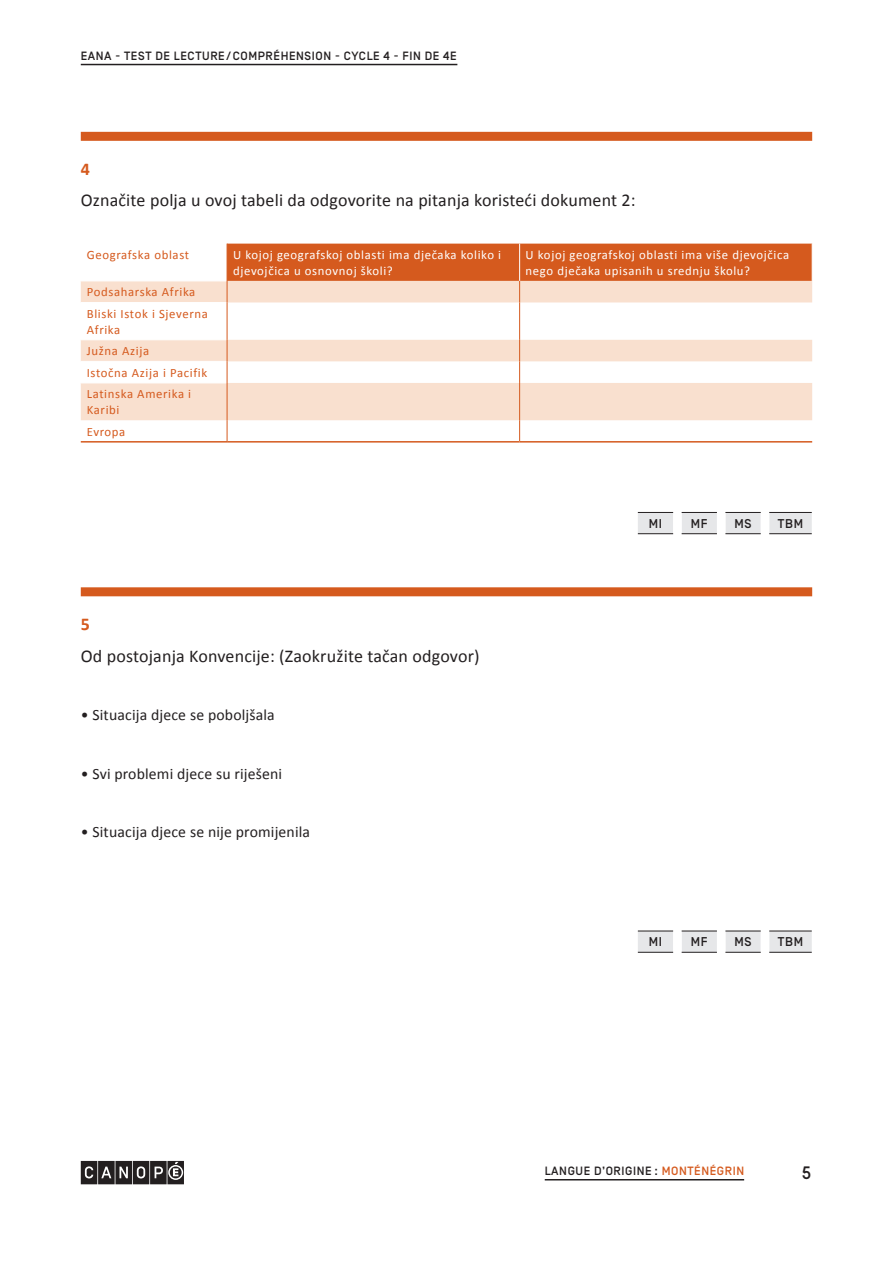
<style>
.page{position:relative;width:893px;height:1263px;background:#fff}
.page>*{position:absolute;margin:0;border:0;box-sizing:border-box;transform-origin:0 0}
.t1{font:18px "Calibri";letter-spacing:.01em;color:#231f20}
.t2{font:700 18px "Calibri";color:#d55a1e}
.t3{font:500 18px "Simplon BP Mono";color:#231f20}
.t4{font:15.75px "Calibri";letter-spacing:.01em;color:#231f20}
.t5{font:12.75px/15.8px "Calibri";letter-spacing:.05em;color:#fff}
.t6{font:12.75px/21.6px "Calibri";letter-spacing:.05em;color:#d55a1e}
.t7{font:500 12.75px "Simplon BP";letter-spacing:.05em;color:#231f20}
.t8{font:500 12px "Simplon BP";letter-spacing:.05em;color:#231f20}
.s1{color:#d55a1e}
</style>
<div class="page">
<hr style="left:81px;top:64px;width:376px;height:1px;background:#231f20">
<svg style="left:81px;top:1161px;width:103px;height:23px;background:#4b4849"></svg>
<hr style="left:545px;top:1179px;width:199px;height:1px;background:#231f20">
<div style="left:81px;top:132px;width:731px;height:9px;background:#d55a1e"></div>
<div style="left:81px;top:587px;width:731px;height:9px;background:#d55a1e"></div>
<svg style="left:81px;top:244px;width:731px;height:197px"></svg>
<svg style="left:81px;top:282px;width:731px;height:138px;fill:#f9e0cf"></svg>
<hr style="left:81px;top:441px;width:146px;height:2px;background:#d55a1e">
<hr style="left:227px;top:441px;width:293px;height:2px;background:#d55a1e">
<hr style="left:520px;top:441px;width:292px;height:2px;background:#d55a1e">
<hr style="left:81px;top:281px;width:146px;height:1px;background:#fff">
<hr style="left:81px;top:302px;width:146px;height:1px;background:#fff">
<hr style="left:81px;top:339px;width:146px;height:1px;background:#fff">
<hr style="left:81px;top:361px;width:146px;height:1px;background:#fff">
<hr style="left:81px;top:383px;width:146px;height:1px;background:#fff">
<hr style="left:519px;top:302px;width:1px;height:38px;background:#d55a1e">
<svg style="left:519px;top:340px;width:1px;height:43px"></svg>
<hr style="left:519px;top:383px;width:1px;height:37px;background:#d55a1e">
<svg style="left:519px;top:420px;width:1px;height:21px"></svg>
<svg style="left:227px;top:244px;width:585px;height:58px;background:#e28a5e"></svg>
<hr style="left:227px;top:302px;width:1px;height:38px;background:#d55a1e">
<svg style="left:227px;top:340px;width:1px;height:43px"></svg>
<hr style="left:227px;top:383px;width:1px;height:37px;background:#d55a1e">
<svg style="left:227px;top:420px;width:1px;height:21px"></svg>
<svg style="left:638px;top:512px;width:174px;height:22px"></svg>
<hr style="left:638px;top:512px;width:35px;height:1px;background:#231f20">
<hr style="left:682px;top:512px;width:35px;height:1px;background:#231f20">
<hr style="left:725px;top:512px;width:36px;height:1px;background:#231f20">
<hr style="left:769px;top:512px;width:43px;height:1px;background:#231f20">
<hr style="left:638px;top:533px;width:35px;height:1px;background:#231f20">
<hr style="left:682px;top:533px;width:35px;height:1px;background:#231f20">
<hr style="left:725px;top:533px;width:36px;height:1px;background:#231f20">
<hr style="left:769px;top:533px;width:43px;height:1px;background:#231f20">
<svg style="left:638px;top:931px;width:174px;height:21px"></svg>
<hr style="left:638px;top:931px;width:35px;height:1px;background:#231f20">
<hr style="left:682px;top:931px;width:35px;height:1px;background:#231f20">
<hr style="left:725px;top:931px;width:36px;height:1px;background:#231f20">
<hr style="left:769px;top:931px;width:43px;height:1px;background:#231f20">
<hr style="left:638px;top:952px;width:35px;height:1px;background:#231f20">
<hr style="left:682px;top:952px;width:35px;height:1px;background:#231f20">
<hr style="left:725px;top:952px;width:36px;height:1px;background:#231f20">
<hr style="left:769px;top:952px;width:43px;height:1px;background:#231f20">
<p class="t8" style="left:81px;top:49px;width:377px">EANA - TEST DE LECTURE/COMPRÉHENSION - CYCLE 4 - FIN DE 4E</p>
<h1 class="t2" style="left:81px;top:157px;width:11px">4</h1>
<h1 class="t1" style="left:81px;top:189px;width:556px">Označite polja u ovoj tabeli da odgovorite na pitanja koristeći dokument 2:</h1>
<p class="t6" style="left:87px;top:244px;width:104px">Geografska oblast</p>
<p class="t5" style="left:233px;top:247px;width:270px">U kojoj geografskoj oblasti ima dječaka koliko i djevojčica u osnovnoj školi?</p>
<p class="t5" style="left:526px;top:247px;width:265px">U kojoj geografskoj oblasti ima više djevojčica nego dječaka upisanih u srednju školu?</p>
<p class="t6" style="left:87px;top:281px;width:123px">Podsaharska Afrika<br>Bliski Istok i Sjeverna</p>
<p class="t6" style="left:87px;top:319px;width:122px">Afrika<br>Južna Azija<br>Istočna Azija i Pacifik<br>Latinska Amerika i</p>
<p class="t6" style="left:87px;top:399px;width:40px">Karibi<br>Evropa</p>
<h1 class="t2" style="left:81px;top:613px;width:11px">5</h1>
<h1 class="t1" style="left:81px;top:644px;width:400px">Od postojanja Konvencije: (Zaokružite tačan odgovor)</h1>
<p class="t4" style="left:81px;top:705px;width:196px">• Situacija djece se poboljšala</p>
<p class="t4" style="left:81px;top:763px;width:203px">• Svi problemi djece su riješeni</p>
<p class="t4" style="left:81px;top:822px;width:231px">• Situacija djece se nije promijenila</p>
<p class="t7" style="left:649px;top:516px;width:15px">MI</p>
<p class="t7" style="left:691px;top:516px;width:18px">MF</p>
<p class="t7" style="left:734px;top:516px;width:19px">MS</p>
<p class="t7" style="left:778px;top:516px;width:27px">TBM</p>
<p class="t7" style="left:649px;top:935px;width:15px">MI</p>
<p class="t7" style="left:691px;top:935px;width:18px">MF</p>
<p class="t7" style="left:734px;top:935px;width:19px">MS</p>
<p class="t7" style="left:778px;top:935px;width:27px">TBM</p>
<p class="t8" style="left:545px;top:1164px;width:201px">LANGUE D’ORIGINE : <span class="s1">MONTÉNÉGRIN</span></p>
<h1 class="t3" style="left:801px;top:1161px;width:12px">5</h1>
</div>
